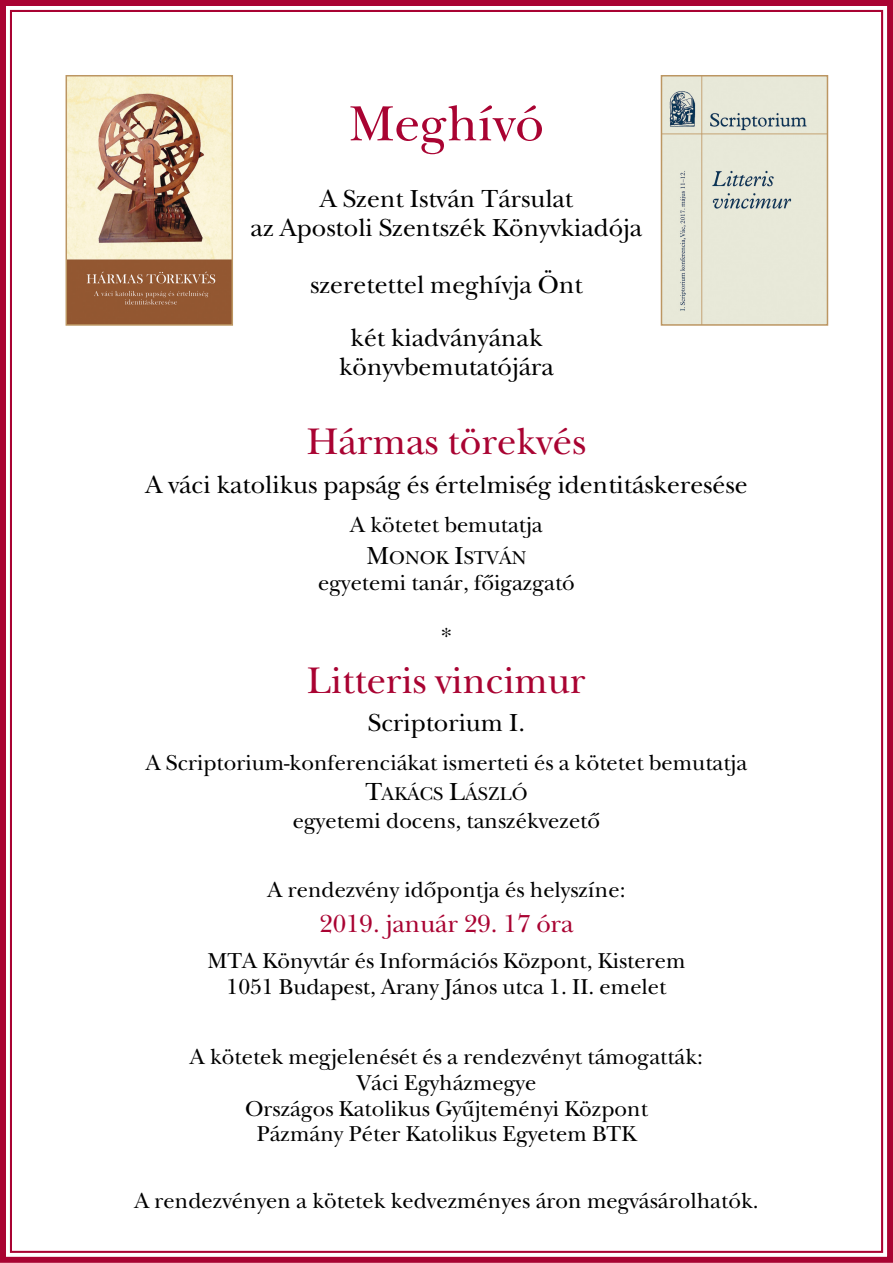
<style>
.page{position:relative;width:893px;height:1263px;background:#fff}
.page>*{position:absolute;margin:0;border:0;box-sizing:border-box;transform-origin:0 0}
.t1{font:51.6px "H New Baskerville Roman";color:#a90332}
.t2{font:38.7px "H New Baskerville Roman";color:#a90332}
.t3{font:25.8px/29.1px "H New Baskerville Roman";color:#000;text-align:center}
.t4{font:25.8px "H New Baskerville Roman";color:#a90332}
.t5{font:22.65px/25.8px "H New Baskerville Roman";color:#000;text-align:center}
.t6{font:19.35px "H New Baskerville Roman";color:#000}
.s1{font-size:25.8px}
</style>
<div class="page">
<div style="left:0;top:0;width:892px;height:1263px;border:6px solid #a90332"></div>
<img style="left:69px;top:78px;width:161px;height:245px">
<div style="left:66px;top:75px;width:167px;height:251px;border:2px solid #bc9662"></div>
<img style="left:664px;top:78px;width:161px;height:245px">
<div style="left:661px;top:75px;width:167px;height:251px;border:2px solid #bc9662"></div>
<h1 class="t1" style="left:349px;top:103px;width:197px">Meghívó</h1>
<p class="t3" style="left:251px;top:187px;width:393px">A Szent István Társulat<br>az Apostoli Szentszék Könyvkiadója</p>
<p class="t3" style="left:310px;top:261px;width:274px;line-height:52.9px">szeretettel meghívja Önt két kiadványának</p>
<p class="t3" style="left:339px;top:355px;width:216px">könyvbemutatójára</p>
<h2 class="t2" style="left:307px;top:426px;width:281px">Hármas törekvés</h2>
<p class="t3" style="left:145px;top:473px;width:604px">A váci katolikus papság és értelmiség identitáskeresése</p>
<p class="t5" style="left:350px;top:514px;width:194px">A kötetet bemutatja</p>
<p class="t6" style="left:366px;top:550px;width:161px"><span class="s1">M</span>ONOK <span class="s1">I</span>STVÁN</p>
<p class="t5" style="left:318px;top:572px;width:258px">egyetemi tanár, fôigazgató</p>
<p class="t5" style="left:441px;top:625px;width:13px">*</p>
<h2 class="t2" style="left:307px;top:665px;width:280px">Litteris vincimur</h2>
<p class="t3" style="left:368px;top:711px;width:159px">Scriptorium I.</p>
<p class="t5" style="left:146px;top:752px;width:603px">A Scriptorium-konferenciákat ismerteti és a kötetet bemutatja</p>
<p class="t6" style="left:365px;top:787px;width:163px"><span class="s1">T</span>AKÁCS <span class="s1">L</span>ÁSZLÓ</p>
<p class="t5" style="left:293px;top:810px;width:309px">egyetemi docens, tanszékvezetô</p>
<p class="t5" style="left:267px;top:879px;width:359px">A rendezvény idôpontja és helyszíne:</p>
<p class="t4" style="left:319px;top:914px;width:256px">2019. január 29. 17 óra</p>
<p class="t5" style="left:207px;top:950px;width:479px">MTA Könyvtár és Információs Központ, Kisterem<br>1051 Budapest, Arany János utca 1. II. emelet</p>
<p class="t5" style="left:190px;top:1046px;width:515px">A kötetek megjelenését és a rendezvényt támogatták:<br>Váci Egyházmegye<br>Országos Katolikus Gyûjteményi Központ<br>Pázmány Péter Katolikus Egyetem BTK</p>
<p class="t5" style="left:134px;top:1191px;width:626px">A rendezvényen a kötetek kedvezményes áron megvásárolhatók.</p>
</div>
